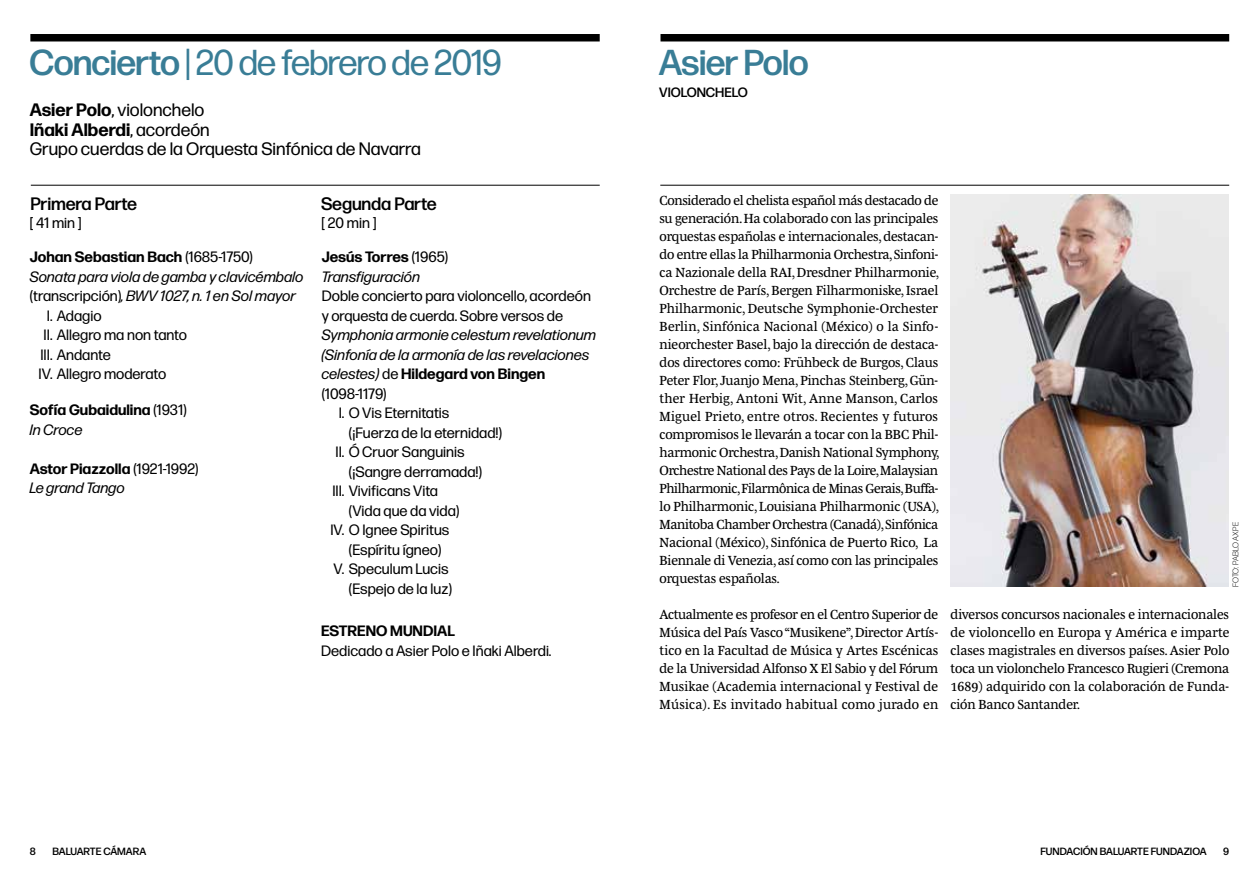
<style>
.page{position:relative;width:1259px;height:893px;background:#fff}
.page>*{position:absolute;margin:0;border:0;box-sizing:border-box;transform-origin:0 0}
.t1{font:36px "Forma DJR Display";color:#397d96}
.t2{font:500 36px "Forma DJR Display";color:#397d96}
.t3{font:18px/19.5px "Forma DJR Text";color:#000}
.t4{font:500 18px "Forma DJR Text";letter-spacing:-.01em;color:#000}
.t5{font:15px/19.5px "Forma DJR Text";color:#000}
.t6{font:italic 15px/19.5px "Forma DJR Text";color:#000}
.t7{font:700 15px/19.5px "Forma DJR Text";color:#000}
.t8{font:13.5px/18px "Mencken Pro Text";letter-spacing:-.01em;color:#000;text-align:justify}
.t9{font:500 13.5px "Forma DJR Text";color:#000}
.t10{font:500 10.5px "Forma DJR Text";color:#000}
.t11{font:300 8.25px "Forma DJR Text";letter-spacing:.01em;color:#000}
.s1{font-weight:500}
.s2{font-weight:700}
.s3{font-weight:400}
.s4{font-style:normal}
.s5{font-weight:400;font-style:italic}
.s6{font-weight:700;font-style:normal}
</style>
<div class="page">
<div style="left:30px;top:34px;width:570px;height:7px;background:#000"></div>
<div style="left:660px;top:34px;width:569px;height:7px;background:#000"></div>
<img style="left:950px;top:195px;width:278px;height:392px">
<hr style="left:31px;top:185px;width:569px;height:1px;background:#000">
<hr style="left:660px;top:185px;width:569px;height:1px;background:#000">
<h1 class="t1" style="left:30px;top:40px;width:473px"><span class="s1">Concierto</span> | 20 de febrero de 2019</h1>
<h2 class="t3" style="left:30px;top:100px;width:392px"><span class="s2">Asier Polo</span>, violonchelo<br><span class="s2">Iñaki Alberdi</span>, acordeón<br>Grupo cuerdas de la Orquesta Sinfónica de Navarra</h2>
<h2 class="t4" style="left:30px;top:192px;width:108px">Primera Parte</h2>
<h2 class="t4" style="left:321px;top:192px;width:117px">Segunda Parte</h2>
<p class="t5" style="left:30px;top:212px;width:53px">[ 41 min ]</p>
<p class="t5" style="left:321px;top:212px;width:57px">[ 20 min ]</p>
<p class="t7" style="left:30px;top:247px;width:224px">Johan Sebastian Bach <span class="s3">(1685-1750)</span></p>
<p class="t6" style="left:30px;top:266px;width:275px">Sonata para viola de gamba y clavicémbalo</p>
<p class="t6" style="left:30px;top:286px;width:268px"><span class="s4">(transcripción)</span>, BWV 1027, n. 1 en Sol mayor</p>
<p class="t5" style="left:47px;top:305px;width:56px">I. Adagio</p>
<p class="t5" style="left:44px;top:325px;width:145px">II. Allegro ma non tanto</p>
<p class="t5" style="left:40px;top:344px;width:72px">III. Andante</p>
<p class="t5" style="left:39px;top:364px;width:129px">IV. Allegro moderato</p>
<p class="t7" style="left:30px;top:400px;width:158px">Sofía Gubaidulina <span class="s3">(1931)<br></span><span class="s5">In Croce</span></p>
<p class="t7" style="left:30px;top:459px;width:170px">Astor Piazzolla <span class="s3">(1921-1992)<br></span><span class="s5">Le grand Tango</span></p>
<p class="t6" style="left:322px;top:247px;width:128px"><span class="s6">Jesús Torres</span> <span class="s4">(1965)<br></span>Transfiguración</p>
<p class="t5" style="left:322px;top:286px;width:271px">Doble concierto para violoncello, acordeón y orquesta de cuerda. Sobre versos de</p>
<p class="t6" style="left:322px;top:325px;width:276px">Symphonia armonie celestum revelationum</p>
<p class="t6" style="left:322px;top:344px;width:269px">(Sinfonía de la armonía de las revelaciones</p>
<p class="t7" style="left:322px;top:364px;width:225px"><span class="s5">celestes)</span> <span class="s3">de</span> Hildegard von Bingen</p>
<p class="t5" style="left:322px;top:383px;width:66px">(1098-1179)</p>
<p class="t5" style="left:339px;top:403px;width:112px">I. O Vis Eternitatis</p>
<p class="t5" style="left:349px;top:422px;width:155px">(¡Fuerza de la eternidad!)</p>
<p class="t5" style="left:335px;top:442px;width:131px">II. Ó Cruor Sanguinis</p>
<p class="t5" style="left:349px;top:461px;width:135px">(¡Sangre derramada!)</p>
<p class="t5" style="left:332px;top:481px;width:107px">III. Vivificans Vita</p>
<p class="t5" style="left:349px;top:500px;width:112px">(Vida que da vida)</p>
<p class="t5" style="left:330px;top:520px;width:120px">IV. O Ignee Spiritus</p>
<p class="t5" style="left:349px;top:539px;width:94px">(Espíritu ígneo)</p>
<p class="t5" style="left:334px;top:559px;width:116px">V. Speculum Lucis</p>
<p class="t5" style="left:349px;top:578px;width:105px">(Espejo de la luz)</p>
<p class="t7" style="left:321px;top:621px;width:135px">Estreno mundial</p>
<p class="t5" style="left:321px;top:640px;width:232px">Dedicado a Asier Polo e Iñaki Alberdi.</p>
<h1 class="t2" style="left:659px;top:40px;width:151px">Asier Polo</h1>
<p class="t9" style="left:659px;top:84px;width:90px">Violonchelo</p>
<p class="t8" style="left:659px;top:190px;width:281px">Considerado el chelista español más destacado de su generación. Ha colaborado con las principales orquestas españolas e internacionales, destacan&shy;do entre ellas la Philharmonia Orchestra, Sinfoni&shy;ca Nazionale della RAI, Dresdner Philharmonie, Orchestre de París, Bergen Filharmoniske, Israel Philharmonic, Deutsche Symphonie-Orchester Berlin, Sinfónica Nacional (México) o la Sinfo&shy;nieorchester Basel, bajo la dirección de destaca&shy;dos directores como: Frühbeck de Burgos, Claus Peter Flor, Juanjo Mena, Pinchas Steinberg, Gün&shy;ther Herbig, Antoni Wit, Anne Manson, Carlos Miguel Prieto, entre otros. Recientes y futuros compromisos le llevarán a tocar con la BBC Phil&shy;harmonic Orchestra, Danish National Symphony, Orchestre National des Pays de la Loire, Malaysian Philharmonic, Filarmônica de Minas Gerais, Buffa&shy;lo Philharmonic, Louisiana Philharmonic (USA), Manitoba Chamber Orchestra (Canadá), Sinfónica Nacional (México), Sinfónica de Puerto Rico, La Biennale di Venezia, así como con las principales orquestas españolas.</p>
<p class="t8" style="left:659px;top:604px;width:280px">Actualmente es profesor en el Centro Superior de Música del País Vasco “Musikene”, Director Artís&shy;tico en la Facultad de Música y Artes Escénicas de la Universidad Alfonso X El Sabio y del Fórum Musikae (Academia internacional y Festival de Música). Es invitado habitual como jurado en</p>
<p class="t8" style="left:950px;top:604px;width:280px">diversos concursos nacionales e internacionales de violoncello en Europa y América e imparte clases magistrales en diversos países. Asier Polo toca un violonchelo Francesco Rugieri (Cremona 1689) adquirido con la colaboración de Funda&shy;ción Banco Santander.</p>
<p class="t11" style="left:1230px;top:587px;width:66px;rotate:-90deg">FOTO: PABLO AXPE</p>
<p class="t10" style="left:30px;top:844px;width:8px">8</p>
<p class="t10" style="left:52px;top:844px;width:95px">BALUARTE CÁMARA</p>
<p class="t10" style="left:1040px;top:844px;width:168px">FUNDACIÓN BALUARTE FUNDAZIOA</p>
<p class="t10" style="left:1223px;top:844px;width:7px">9</p>
</div>
